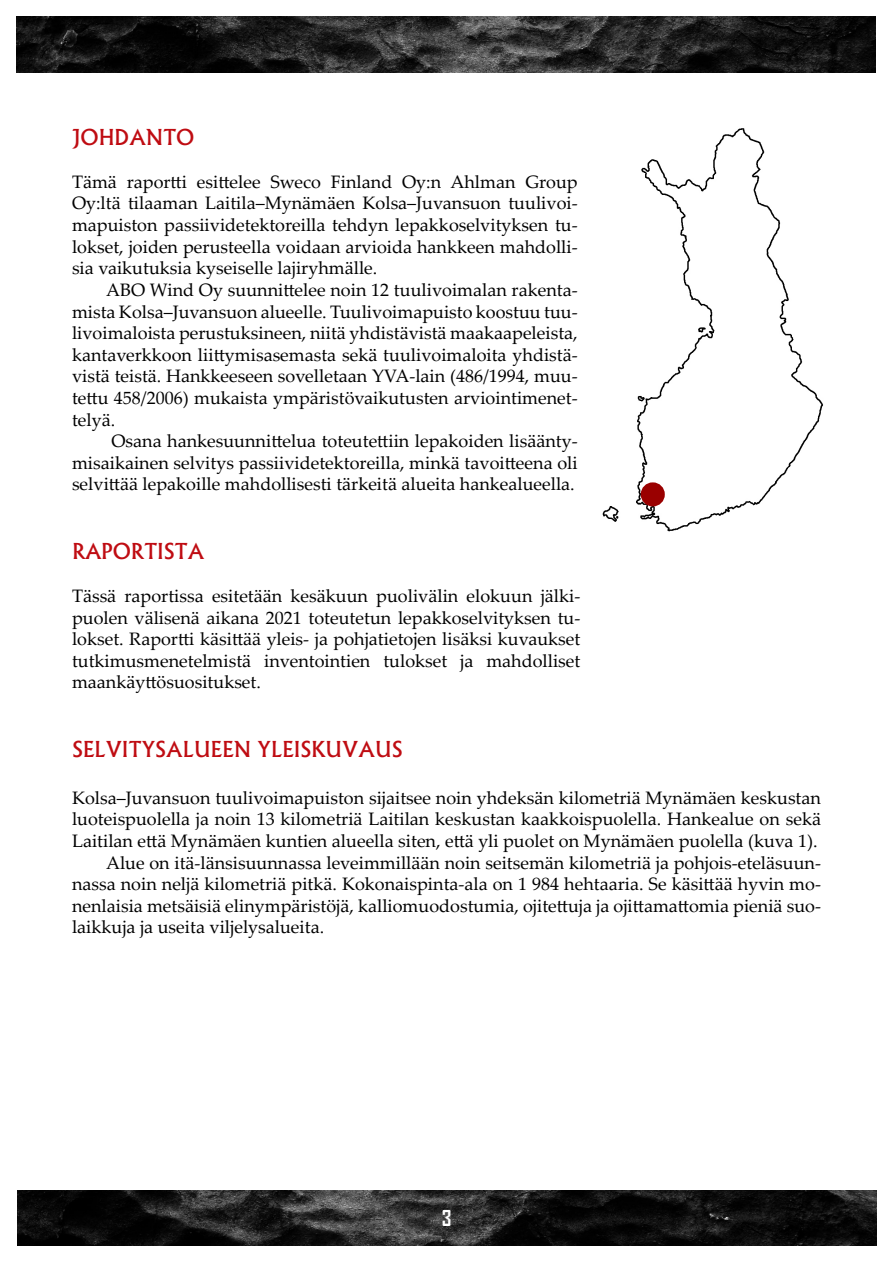
<style>
.page{position:relative;width:893px;height:1263px;background:#fff}
.page>*{position:absolute;margin:0;border:0;box-sizing:border-box;transform-origin:0 0}
.Perusotsikko{font:500 21px "Albertus";color:#bf0c12}
.t1{font:700 21px "Agency FB";color:#fff}
.Leipäteksti{font:18px/21.6px "Palatino Linotype";color:#000;text-align:justify}
.Perusteksti{font:18px/21.6px "Palatino Linotype";color:#000;text-align:justify}
</style>
<div class="page">
<img style="left:17px;top:17px;width:859px;height:55px">
<img style="left:17px;top:1191px;width:859px;height:55px">
<img style="left:602px;top:128px;width:221px;height:404px">
<div style="left:641px;top:482px;width:24px;height:24px;border:12px solid #9a0000;border-radius:50%"></div>
<p class="Perusotsikko" style="left:72px;top:124px;width:124px">JOHDANTO</p>
<p class="Perusteksti" style="left:72px;top:170px;width:507px">Tämä raportti esittelee Sweco Finland Oy:n Ahlman Group Oy:ltä tilaaman Laitila–Mynämäen Kolsa–Juvansuon tuulivoi&shy;mapuiston passiividetektoreilla tehdyn lepakkoselvityksen tu&shy;lokset, joiden perusteella voidaan arvioida hankkeen mahdolli&shy;sia vaikutuksia kyseiselle lajiryhmälle.</p>
<p class="Leipäteksti" style="left:72px;top:278px;width:507px;text-indent:34px">ABO Wind Oy suunnittelee noin 12 tuulivoimalan rakenta&shy;mista Kolsa–Juvansuon alueelle. Tuulivoimapuisto koostuu tuu&shy;livoimaloista perustuksineen, niitä yhdistävistä maakaapeleista, kantaverkkoon liittymisasemasta sekä tuulivoimaloita yhdistä&shy;vistä teistä. Hankkeeseen sovelletaan YVA-lain (486/1994, muu&shy;tettu 458/2006) mukaista ympäristövaikutusten arviointimenet&shy;telyä.</p>
<p class="Leipäteksti" style="left:72px;top:429px;width:507px;text-indent:39px">Osana hankesuunnittelua toteutettiin lepakoiden lisäänty&shy;misaikainen selvitys passiividetektoreilla, minkä tavoitteena oli selvittää lepakoille mahdollisesti tärkeitä alueita hankealueella.</p>
<p class="Perusotsikko" style="left:72px;top:538px;width:134px">RAPORTISTA</p>
<p class="Perusteksti" style="left:72px;top:584px;width:510px">Tässä raportissa esitetään kesäkuun puolivälin elokuun jälki&shy;puolen välisenä aikana 2021 toteutetun lepakkoselvityksen tu&shy;lokset. Raportti käsittää yleis- ja pohjatietojen lisäksi kuvaukset tutkimusmenetelmistä inventointien tulokset ja mahdolliset maankäyttösuositukset.</p>
<p class="Perusotsikko" style="left:72px;top:736px;width:332px">SELVITYSALUEEN YLEISKUVAUS</p>
<p class="Perusteksti" style="left:72px;top:786px;width:750px">Kolsa–Juvansuon tuulivoimapuiston sijaitsee noin yhdeksän kilometriä Mynämäen keskustan luoteispuolella ja noin 13 kilometriä Laitilan keskustan kaakkoispuolella. Hankealue on sekä Laitilan että Mynämäen kuntien alueella siten, että yli puolet on Mynämäen puolella (kuva 1).</p>
<p class="Leipäteksti" style="left:72px;top:851px;width:750px;text-indent:34px">Alue on itä-länsisuunnassa leveimmillään noin seitsemän kilometriä ja pohjois-eteläsuun&shy;nassa noin neljä kilometriä pitkä. Kokonaispinta-ala on 1 984 hehtaaria. Se käsittää hyvin mo&shy;nenlaisia metsäisiä elinympäristöjä, kalliomuodostumia, ojitettuja ja ojittamattomia pieniä suo&shy;laikkuja ja useita viljelysalueita.</p>
<p class="t1" style="left:442px;top:1205px;width:11px">3</p>
</div>
